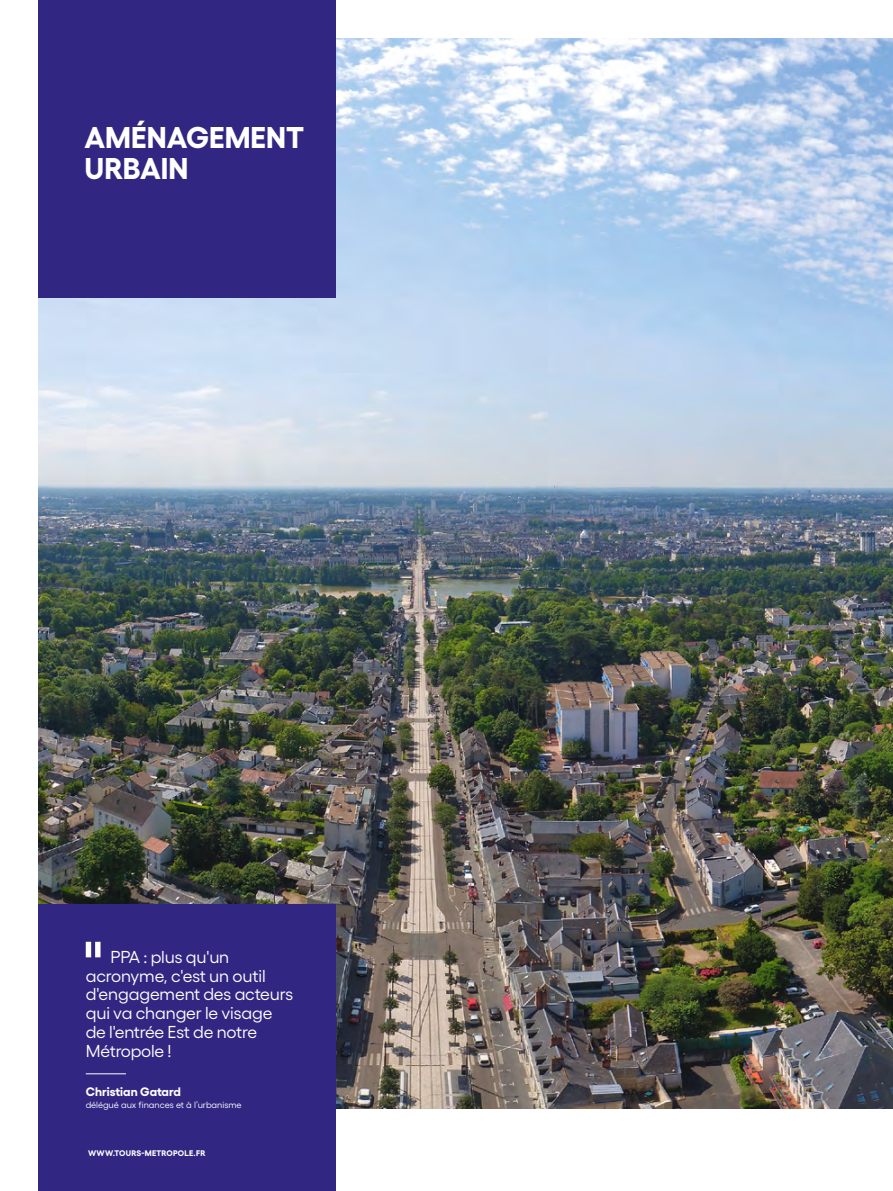
<style>
.page{position:relative;width:893px;height:1191px;background:#fff}
.page>*{position:absolute;margin:0;border:0;box-sizing:border-box;transform-origin:0 0}
.t1{font:700 30px/31.5px "Gellix";color:#fff}
.t2{font:17.25px/18.8px "Gellix";letter-spacing:-.005em;color:#fff}
.t3{font:700 12.3px "Gellix";color:#fff}
.t4{font:9px "Gellix";color:#fff}
.t5{font:700 8.1px "Gellix";letter-spacing:.03em;color:#fff}
</style>
<div class="page">
<img style="left:38px;top:38px;width:855px;height:1070px">
<div style="left:38px;top:904px;width:298px;height:287px;background:#312783"></div>
<hr style="left:86px;top:1073px;width:40px;height:1px;background:#fff">
<div style="left:86px;top:941px;width:5px;height:16px;background:#fff"></div>
<div style="left:95px;top:941px;width:6px;height:16px;background:#fff"></div>
<div style="left:38px;top:0;width:298px;height:298px;background:#312783"></div>
<h1 class="t1" style="left:85px;top:118px;width:221px">AMÉNAGEMENT<br>URBAIN</h1>
<p class="t2" style="left:86px;top:945px;width:209px;text-indent:25px">PPA : plus qu'un acronyme, c'est un outil d'engagement des acteurs qui va changer le visage de l'entrée Est de notre<br>Métropole !</p>
<p class="t3" style="left:86px;top:1082px;width:96px">Christian Gatard</p>
<p class="t4" style="left:86px;top:1098px;width:157px">délégué aux finances et à l’urbanisme</p>
<p class="t5" style="left:88px;top:1146px;width:119px">WWW.TOURS-METROPOLE.FR</p>
</div>
